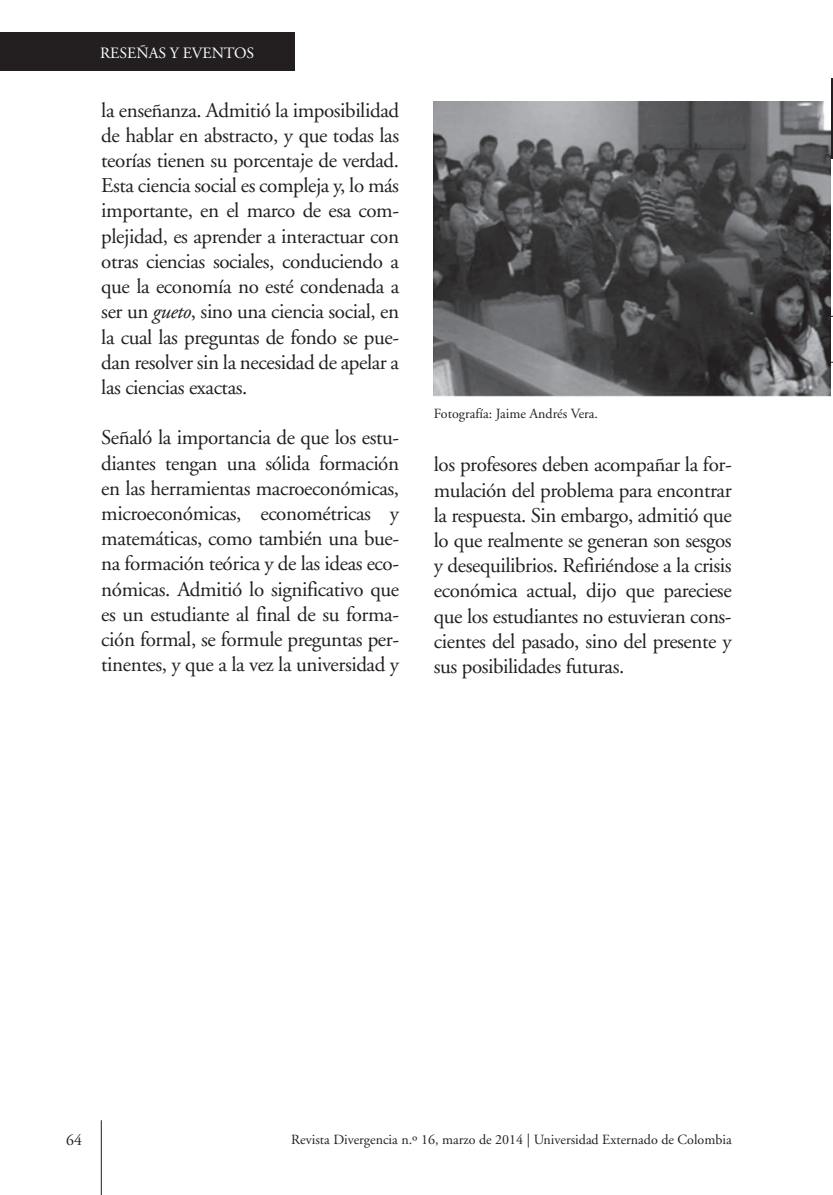
<style>
.page{position:relative;width:833px;height:1195px;background:#fff}
.page>*{position:absolute;margin:0;border:0;box-sizing:border-box;transform-origin:0 0}
.t1{font:21px/25.2px "Adobe Garamond";letter-spacing:-.02em;color:#231f20;text-align:justify}
.t2{font:15.75px "Adobe Garamond";color:#fff}
.t3{font:15.75px "Adobe Garamond";color:#231f20}
.t4{font:14px "Adobe Garamond";color:#231f20}
.s1{font-style:italic}
</style>
<div class="page">
<hr style="left:101px;top:1120px;width:1px;height:75px;background:#231f20">
<div style="left:0;top:32px;width:295px;height:39px;background:#231f20"></div>
<hr style="left:830px;top:78px;width:2px;height:81px;background:#231f20">
<img style="left:434px;top:101px;width:396px;height:295px">
<p class="t2" style="left:100px;top:45px;width:156px">RESEÑAS Y EVENTOS</p>
<p class="t1" style="left:101px;top:98px;width:299px">la enseñanza. Admitió la imposibilidad de hablar en abstracto, y que todas las teorías tienen su porcentaje de verdad.<br>Esta ciencia social es compleja y, lo más importante, en el marco de esa com&shy;plejidad, es aprender a interactuar con otras ciencias sociales, conduciendo a que la economía no esté condenada a ser un <span class="s1">gueto</span>, sino una ciencia social, en la cual las preguntas de fondo se pue&shy;dan resolver sin la necesidad de apelar a las ciencias exactas.</p>
<p class="t1" style="left:101px;top:425px;width:299px">Señaló la importancia de que los estu&shy;diantes tengan una sólida formación en las herramientas macroeconómicas, microeconómicas, econométricas y matemáticas, como también una bue&shy;na formación teórica y de las ideas eco&shy;nómicas. Admitió lo significativo que es un estudiante al final de su forma&shy;ción formal, se formule preguntas per&shy;tinentes, y que a la vez la universidad y</p>
<p class="t4" style="left:434px;top:406px;width:166px">Fotografía: Jaime Andrés Vera.</p>
<p class="t1" style="left:434px;top:453px;width:299px">los profesores deben acompañar la for&shy;mulación del problema para encontrar la respuesta. Sin embargo, admitió que lo que realmente se generan son sesgos y desequilibrios. Refiriéndose a la crisis económica actual, dijo que pareciese que los estudiantes no estuvieran cons&shy;cientes del pasado, sino del presente y sus posibilidades futuras.</p>
<p class="t3" style="left:66px;top:1131px;width:17px">64</p>
<p class="t4" style="left:291px;top:1132px;width:442px">Revista Divergencia n.º 16, marzo de 2014 | Universidad Externado de Colombia</p>
</div>
